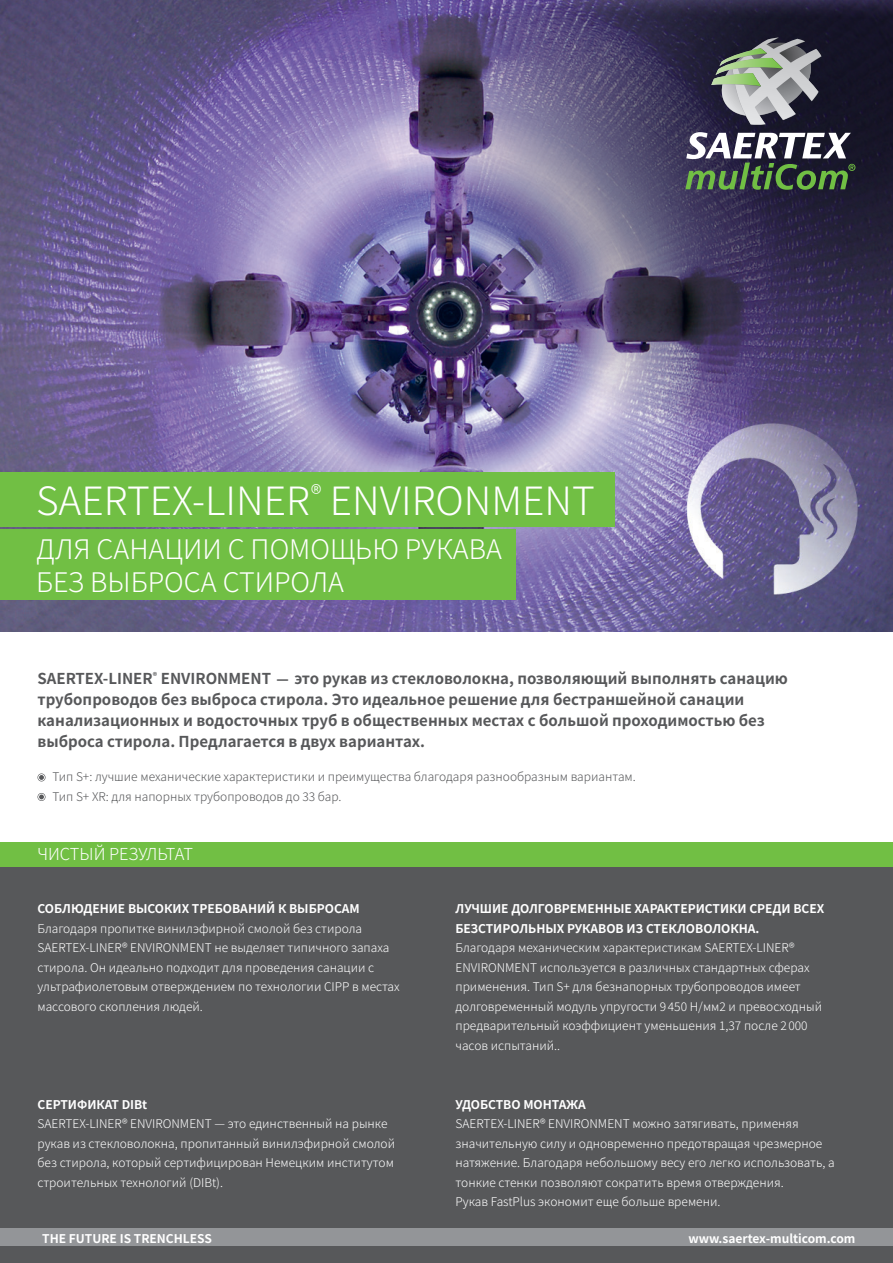
<style>
.page{position:relative;width:893px;height:1263px;background:#fff}
.page>*{position:absolute;margin:0;border:0;box-sizing:border-box;transform-origin:0 0}
.t1{font:300 39px "Noto Sans SC";color:#fff}
.t2{font:300 27px/32.4px "Noto Sans SC";color:#fff}
.t3{font:300 16.5px "Noto Sans SC";color:#fff}
.t4{font:700 15px/21px "Noto Sans SC";color:#57585a}
.t5{font:300 12px/19.5px "Noto Sans SC";color:#fff}
.t6{font:700 12px/19.5px "Noto Sans SC";color:#fff}
.t7{font:300 12px/19.5px "Noto Sans SC";color:#57585a}
.s1{font-family:"Univers LT Pro 65"}
</style>
<div class="page">
<div style="left:0;top:866px;width:893px;height:397px;background:#57585a"></div>
<img style="left:0;top:0;width:893px;height:631px">
<svg style="left:452px;top:0;width:441px;height:430px;background:#564f72"></svg>
<div style="left:0;top:1229px;width:893px;height:17px;background:#939598"></div>
<div style="left:0;top:472px;width:614px;height:54px;background:#71bf44"></div>
<div style="left:0;top:530px;width:516px;height:70px;background:#71bf44"></div>
<svg style="left:38px;top:773px;width:8px;height:8px"></svg>
<svg style="left:38px;top:793px;width:8px;height:8px"></svg>
<div style="left:0;top:842px;width:893px;height:24px;background:#71bf44"></div>
<svg style="left:685px;top:132px;width:170px;height:58px"></svg>
<svg style="left:711px;top:38px;width:110px;height:87px;background:#787d7d"></svg>
<h1 class="t1" style="left:36px;top:478px;width:560px">SAERTEX-LINER<sup>®</sup> ENVIRONMENT</h1>
<h2 class="t2" style="left:36px;top:534px;width:467px">ДЛЯ САНАЦИИ С ПОМОЩЬЮ РУКАВА<br>БЕЗ ВЫБРОСА СТИРОЛА</h2>
<p class="t4" style="left:37px;top:669px;width:752px">SAERTEX-LINER<sup>®</sup> ENVIRONMENT <span class="s1">—</span> это рукав из стекловолокна, позволяющий выполнять санацию трубопроводов без выброса стирола. Это идеальное решение для бестраншейной санации канализационных и водосточных труб в общественных местах с большой проходимостью без выброса стирола. Предлагается в двух вариантах.</p>
<p class="t7" style="left:52px;top:767px;width:585px">Тип S+: лучшие механические характеристики и преимущества благодаря разнообразным вариантам.<br>Тип S+ XR: для напорных трубопроводов до 33 бар.</p>
<h3 class="t3" style="left:37px;top:845px;width:157px">ЧИСТЫЙ РЕЗУЛЬТАТ</h3>
<p class="t6" style="left:37px;top:899px;width:324px">СОБЛЮДЕНИЕ ВЫСОКИХ ТРЕБОВАНИЙ К ВЫБРОСАМ</p>
<p class="t5" style="left:37px;top:919px;width:364px">Благодаря пропитке винилэфирной смолой без стирола SAERTEX-LINER® ENVIRONMENT не выделяет типичного запаха стирола. Он идеально подходит для проведения санации с ультрафиолетовым отверждением по технологии CIPP в местах массового скопления людей.</p>
<p class="t6" style="left:37px;top:1095px;width:111px">СЕРТИФИКАТ DIBt</p>
<p class="t5" style="left:37px;top:1114px;width:359px">SAERTEX-LINER® ENVIRONMENT — это единственный на рынке рукав из стекловолокна, пропитанный винилэфирной смолой без стирола, который сертифицирован Немецким институтом строительных технологий (DIBt).</p>
<p class="t6" style="left:455px;top:899px;width:370px">ЛУЧШИЕ ДОЛГОВРЕМЕННЫЕ ХАРАКТЕРИСТИКИ СРЕДИ ВСЕХ<br>БЕЗСТИРОЛЬНЫХ РУКАВОВ ИЗ СТЕКЛОВОЛОКНА.</p>
<p class="t5" style="left:455px;top:938px;width:368px">Благодаря механическим характеристикам SAERTEX-LINER® ENVIRONMENT используется в различных стандартных сферах применения. Тип S+ для безнапорных трубопроводов имеет долговременный модуль упругости 9450 Н/мм2 и превосходный предварительный коэффициент уменьшения 1,37 после 2000 часов испытаний..</p>
<p class="t6" style="left:455px;top:1095px;width:132px">УДОБСТВО МОНТАЖА</p>
<p class="t5" style="left:455px;top:1114px;width:381px">SAERTEX-LINER® ENVIRONMENT можно затягивать, применяя значительную силу и одновременно предотвращая чрезмерное натяжение. Благодаря небольшому весу его легко использовать, а тонкие стенки позволяют сократить время отверждения.<br>Рукав FastPlus экономит еще больше времени.</p>
<p class="t6" style="left:42px;top:1228px;width:171px">THE FUTURE IS TRENCHLESS</p>
<p class="t6" style="left:688px;top:1228px;width:168px">www.saertex-multicom.com</p>
</div>
